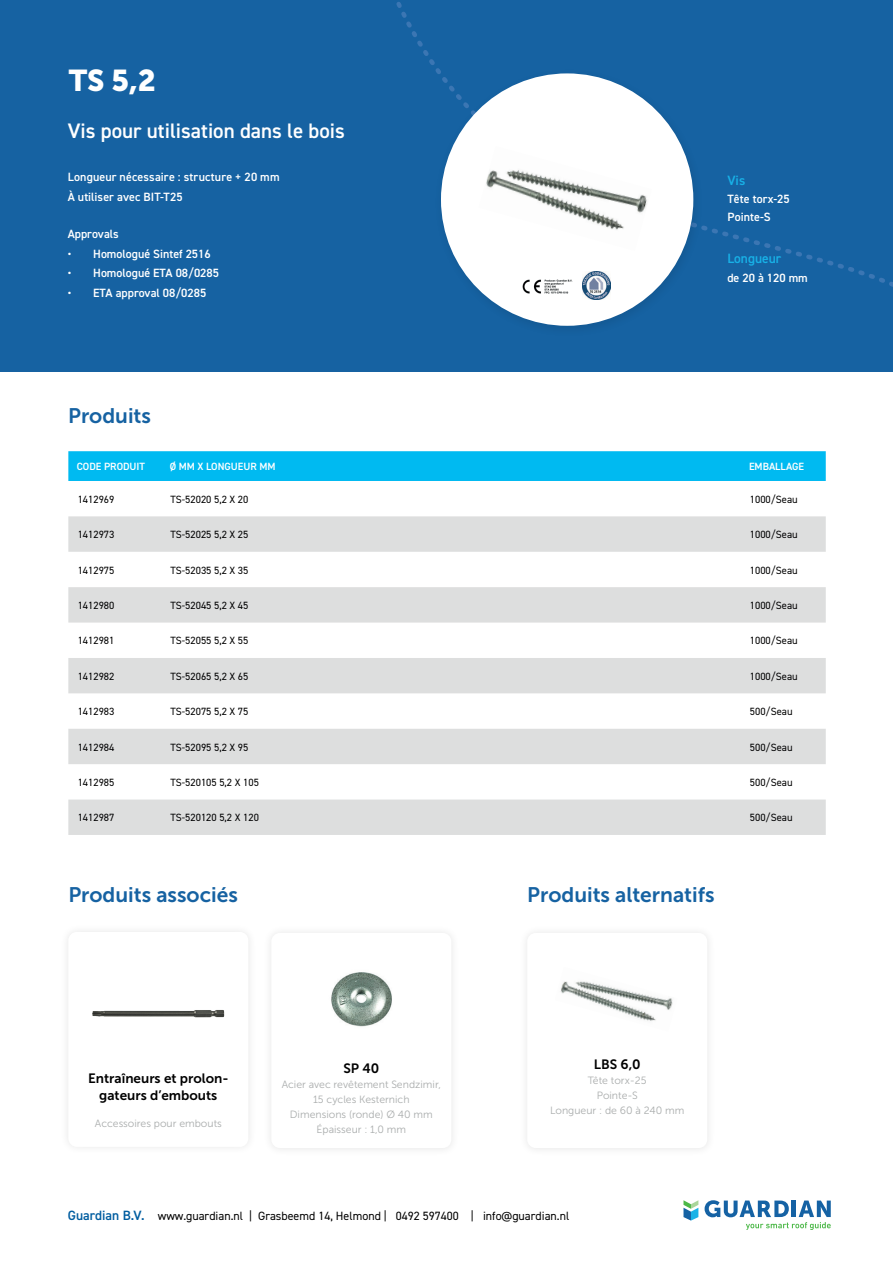
<style>
.page{position:relative;width:893px;height:1263px;background:#fff}
.page>*{position:absolute;margin:0;border:0;box-sizing:border-box;transform-origin:0 0}
.t1{font:30px "Museo Sans 900";color:#fff}
.t2{font:21px "Museo Sans 700";color:#1662a2}
.t3{font:600 21px "DIN2014";color:#fff}
.t4{font:13.5px/17.5px "Museo Sans 700";color:#000001;text-align:center}
.t5{font:600 13.5px "DIN2014";color:#18b1e7}
.t6{font:600 12px/19.5px "DIN2014";color:#fff}
.t7{font:12px "DIN2014";color:#000001}
.t8{font:10.5px "DIN2014";color:#000001}
.t9{font:10.5px/15px "Museo Sans 300";color:#a9acac;text-align:center}
.t10{font:600 10.5px "DIN2014";color:#fff}
.s1{font-weight:600;font-size:13.5px;color:#005da0}
</style>
<div class="page">
<div style="left:68px;top:451px;width:758px;height:30px;background:#00baf1"></div>
<svg style="left:68px;top:516px;width:758px;height:319px;fill:#dddede"></svg>
<div style="left:0;top:0;width:893px;height:372px;background:#1662a2"></div>
<div style="left:441px;top:73px;width:252px;height:253px;background:#fff;border-radius:50%"></div>
<svg style="left:705px;top:1200px;width:126px;height:30px"></svg>
<svg style="left:683px;top:1200px;width:15px;height:20px"></svg>
<div style="left:519px;top:924px;width:197px;height:233px;background:#fbfbfb"></div>
<div style="left:527px;top:933px;width:180px;height:215px;background:#fff;border-radius:9px"></div>
<div style="left:263px;top:924px;width:197px;height:233px;background:#fbfbfb"></div>
<div style="left:271px;top:933px;width:180px;height:215px;background:#fff;border-radius:9px"></div>
<div style="left:60px;top:923px;width:197px;height:233px;background:#fbfbfb"></div>
<div style="left:68px;top:932px;width:180px;height:215px;background:#fff;border-radius:9px"></div>
<img style="left:92px;top:1010px;width:133px;height:8px">
<img style="left:331px;top:972px;width:61px;height:55px">
<img style="left:561px;top:981px;width:112px;height:40px">
<img style="left:522px;top:279px;width:51px;height:14px">
<img style="left:582px;top:271px;width:29px;height:28px">
<img style="left:486px;top:170px;width:161px;height:60px">
<h1 class="t1" style="left:69px;top:63px;width:88px">TS 5,2</h1>
<h2 class="t3" style="left:68px;top:117px;width:279px">Vis pour utilisation dans le bois</h2>
<p class="t6" style="left:68px;top:167px;width:213px">Longueur nécessaire : structure + 20 mm<br>À utiliser avec BIT-T25</p>
<p class="t6" style="left:68px;top:224px;width:53px">Approvals</p>
<p class="t6" style="left:68px;top:244px;width:145px">• Homologué Sintef 2516</p>
<p class="t6" style="left:68px;top:263px;width:153px">• Homologué ETA 08/0285</p>
<p class="t6" style="left:68px;top:283px;width:140px">• ETA approval 08/0285</p>
<h2 class="t2" style="left:68px;top:404px;width:84px">Produits</h2>
<p class="t5" style="left:727px;top:172px;width:19px">Vis</p>
<p class="t6" style="left:727px;top:190px;width:64px;line-height:18px">Tête torx-25<br>Pointe-S</p>
<p class="t5" style="left:727px;top:249px;width:55px">Longueur</p>
<p class="t6" style="left:727px;top:268px;width:82px">de 20 à 120 mm</p>
<p class="t10" style="left:77px;top:460px;width:70px">CODE PRODUIT</p>
<p class="t10" style="left:170px;top:460px;width:108px">Ø MM X LONGUEUR MM</p>
<p class="t10" style="left:749px;top:460px;width:57px">EMBALLAGE</p>
<p class="t8" style="left:78px;top:493px;width:38px">1412969</p>
<p class="t8" style="left:171px;top:493px;width:79px">TS-52020 5,2 X 20</p>
<p class="t8" style="left:750px;top:493px;width:49px">1000/Seau</p>
<p class="t8" style="left:78px;top:528px;width:38px">1412973</p>
<p class="t8" style="left:171px;top:528px;width:79px">TS-52025 5,2 X 25</p>
<p class="t8" style="left:750px;top:528px;width:49px">1000/Seau</p>
<p class="t8" style="left:78px;top:563px;width:38px">1412975</p>
<p class="t8" style="left:171px;top:563px;width:79px">TS-52035 5,2 X 35</p>
<p class="t8" style="left:750px;top:563px;width:49px">1000/Seau</p>
<p class="t8" style="left:78px;top:599px;width:38px">1412980</p>
<p class="t8" style="left:171px;top:599px;width:79px">TS-52045 5,2 X 45</p>
<p class="t8" style="left:750px;top:599px;width:49px">1000/Seau</p>
<p class="t8" style="left:78px;top:634px;width:38px">1412981</p>
<p class="t8" style="left:171px;top:634px;width:79px">TS-52055 5,2 X 55</p>
<p class="t8" style="left:750px;top:634px;width:49px">1000/Seau</p>
<p class="t8" style="left:78px;top:670px;width:38px">1412982</p>
<p class="t8" style="left:171px;top:670px;width:79px">TS-52065 5,2 X 65</p>
<p class="t8" style="left:750px;top:670px;width:49px">1000/Seau</p>
<p class="t8" style="left:78px;top:705px;width:38px">1412983</p>
<p class="t8" style="left:171px;top:705px;width:79px">TS-52075 5,2 X 75</p>
<p class="t8" style="left:750px;top:705px;width:44px">500/Seau</p>
<p class="t8" style="left:78px;top:740px;width:38px">1412984</p>
<p class="t8" style="left:171px;top:740px;width:79px">TS-52095 5,2 X 95</p>
<p class="t8" style="left:750px;top:740px;width:44px">500/Seau</p>
<p class="t8" style="left:78px;top:776px;width:38px">1412985</p>
<p class="t8" style="left:171px;top:776px;width:90px">TS-520105 5,2 X 105</p>
<p class="t8" style="left:750px;top:776px;width:44px">500/Seau</p>
<p class="t8" style="left:78px;top:811px;width:38px">1412987</p>
<p class="t8" style="left:171px;top:811px;width:90px">TS-520120 5,2 X 120</p>
<p class="t8" style="left:750px;top:811px;width:44px">500/Seau</p>
<h2 class="t2" style="left:68px;top:883px;width:171px">Produits associés</h2>
<h2 class="t2" style="left:527px;top:883px;width:189px">Produits alternatifs</h2>
<p class="t4" style="left:88px;top:1069px;width:142px">Entraîneurs et prolon&shy;gateurs d’embouts</p>
<p class="t9" style="left:95px;top:1116px;width:128px">Accessoires pour embouts</p>
<p class="t4" style="left:343px;top:1059px;width:37px">SP 40</p>
<p class="t9" style="left:282px;top:1077px;width:161px">Acier avec revêtement Sendzimir,<br>15 cycles Kesternich<br>Dimensions (ronde) Ø 40 mm<br>Épaisseur : 1,0 mm</p>
<p class="t4" style="left:594px;top:1056px;width:48px">LBS 6,0</p>
<p class="t9" style="left:550px;top:1073px;width:136px">Tête torx-25<br>Pointe-S<br>Longueur : de 60 à 240 mm</p>
<p class="t7" style="left:68px;top:1208px;width:503px"><span class="s1">Guardian B.V.</span> www.guardian.nl | Grasbeemd 14, Helmond | 0492 597400 | info@guardian.nl</p>
</div>
